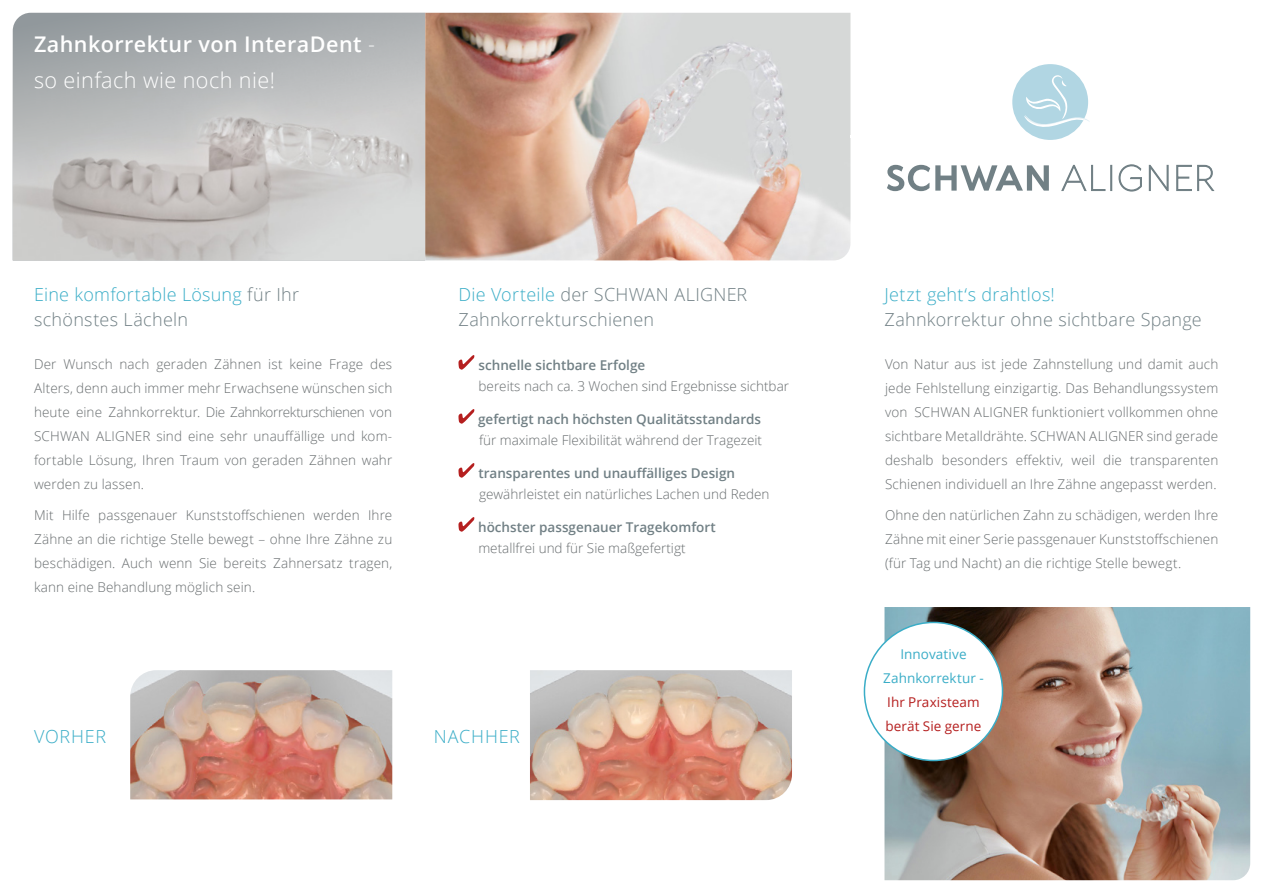
<style>
.page{position:relative;width:1263px;height:893px;background:#fff}
.page>*{position:absolute;margin:0;border:0;box-sizing:border-box;transform-origin:0 0}
.t1{font:600 21.6px/35.4px "Open Sans";letter-spacing:.02em;color:#fff}
.t2{font:300 18px/25.5px "Open Sans";letter-spacing:.015em;color:#718085}
.t3{font:300 18px "Open Sans";letter-spacing:.03em;color:#3aadc7}
.t4{font:300 13.5px/24px "Open Sans";letter-spacing:.005em;color:#676c6e;text-align:justify}
.t5{font:600 13.5px "Open Sans";color:#718085}
.t6{font:13.5px/24px "Open Sans";letter-spacing:.005em;color:#b51f1f}
.t7{font:13.5px/24px "Open Sans";letter-spacing:.005em;color:#3aadc7;text-align:center}
.s1{font-weight:300}
.s2{color:#3aadc7}
</style>
<div class="page">
<img style="left:13px;top:13px;width:412px;height:247px">
<img style="left:884px;top:607px;width:366px;height:273px">
<svg style="left:425px;top:13px;width:425px;height:247px"></svg>
<svg style="left:458px;top:355px;width:16px;height:15px"></svg>
<svg style="left:458px;top:409px;width:16px;height:15px"></svg>
<svg style="left:458px;top:463px;width:16px;height:15px"></svg>
<svg style="left:458px;top:517px;width:16px;height:15px"></svg>
<img style="left:130px;top:670px;width:262px;height:129px">
<img style="left:530px;top:670px;width:262px;height:130px">
<div style="left:864px;top:622px;width:138px;height:138px;background:#fff;border-radius:50%"></div>
<div style="left:1012px;top:64px;width:76px;height:76px;background:#b1d6e3;border-radius:50%"></div>
<svg style="left:1024px;top:75px;width:66px;height:53px"></svg>
<svg style="left:887px;top:165px;width:162px;height:26px"></svg>
<svg style="left:1061px;top:165px;width:153px;height:26px"></svg>
<h1 class="t1" style="left:34px;top:26px;width:342px">Zahnkorrektur von InteraDent <span class="s1">- so einfach wie noch nie!</span></h1>
<h2 class="t2" style="left:34px;top:281px;width:267px"><span class="s2">Eine komfortable Lösung</span> für Ihr schönstes Lächeln</h2>
<h2 class="t2" style="left:458px;top:281px;width:290px"><span class="s2">Die Vorteile</span> der SCHWAN ALIGNER<br>Zahnkorrekturschienen</h2>
<p class="t5" style="left:478px;top:355px;width:168px">schnelle sichtbare Erfolge</p>
<p class="t4" style="left:479px;top:373px;width:312px">bereits nach ca. 3 Wochen sind Ergebnisse sichtbar</p>
<p class="t5" style="left:478px;top:409px;width:285px">gefertigt nach höchsten Qualitätsstandards</p>
<p class="t4" style="left:479px;top:427px;width:284px">für maximale Flexibilität während der Tragezeit</p>
<p class="t5" style="left:478px;top:463px;width:258px">transparentes und unauffälliges Design</p>
<p class="t4" style="left:479px;top:481px;width:292px">gewährleistet ein natürliches Lachen und Reden</p>
<p class="t5" style="left:478px;top:517px;width:239px">höchster passgenauer Tragekomfort</p>
<p class="t4" style="left:478px;top:535px;width:209px">metallfrei und für Sie maßgefertigt</p>
<p class="t4" style="left:34px;top:351px;width:360px">Der Wunsch nach geraden Zähnen ist keine Frage des Alters, denn auch immer mehr Erwachsene wünschen sich heute eine Zahnkorrektur. Die Zahnkorrekturschienen von SCHWAN ALIGNER sind eine sehr unauffällige und kom&shy;fortable Lösung, Ihren Traum von geraden Zähnen wahr werden zu lassen.</p>
<p class="t4" style="left:34px;top:503px;width:360px">Mit Hilfe passgenauer Kunststoffschienen werden Ihre Zähne an die richtige Stelle bewegt – ohne Ihre Zähne zu beschädigen. Auch wenn Sie bereits Zahnersatz tragen, kann eine Behandlung möglich sein.</p>
<h2 class="t3" style="left:34px;top:724px;width:74px">VORHER</h2>
<h2 class="t3" style="left:434px;top:724px;width:88px">NACHHER</h2>
<h2 class="t3" style="left:884px;top:282px;width:172px">Jetzt geht‘s drahtlos!</h2>
<h2 class="t2" style="left:884px;top:307px;width:319px">Zahnkorrektur ohne sichtbare Spange</h2>
<p class="t4" style="left:885px;top:351px;width:335px">Von Natur aus ist jede Zahnstellung und damit auch jede Fehlstellung einzigartig. Das Behandlungssystem von SCHWAN ALIGNER funktioniert vollkommen ohne sichtbare Metalldrähte. SCHWAN ALIGNER sind gerade deshalb besonders effektiv, weil die transparenten Schienen individuell an Ihre Zähne angepasst werden.</p>
<p class="t4" style="left:885px;top:503px;width:335px">Ohne den natürlichen Zahn zu schädigen, werden Ihre Zähne mit einer Serie passgenauer Kunststoffschienen (für Tag und Nacht) an die richtige Stelle bewegt.</p>
<p class="t7" style="left:883px;top:642px;width:102px">Innovative<br>Zahnkorrektur -</p>
<p class="t6" style="left:885px;top:690px;width:97px">Ihr Praxisteam berät Sie gerne</p>
</div>
